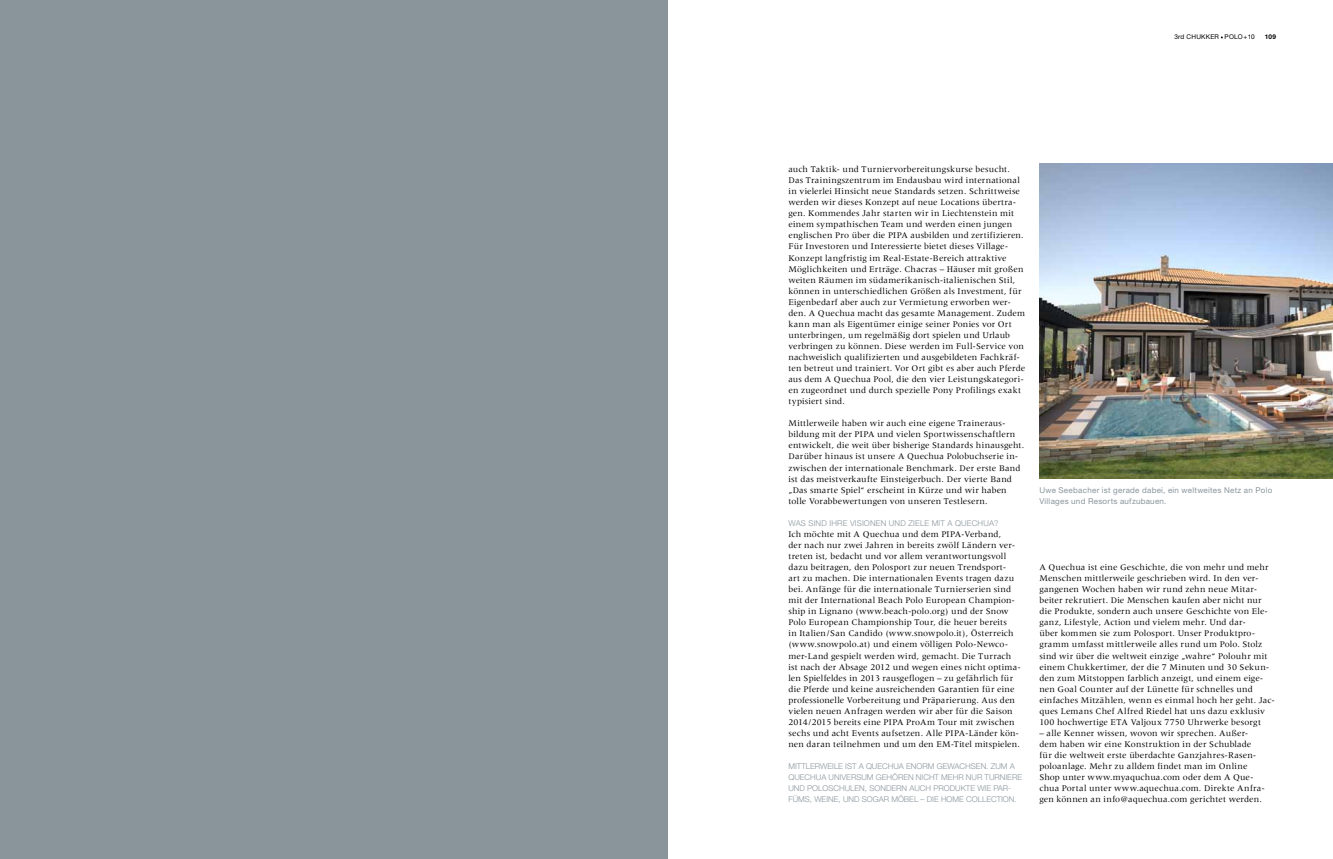
<style>
.page{position:relative;width:1333px;height:859px;background:#fff}
.page>*{position:absolute;margin:0;border:0;box-sizing:border-box;transform-origin:0 0}
.t1{font:9px/11.1px "Meridien";letter-spacing:.01em;color:#000}
.t2{font:300 8px/11.1px "Helvetica Neue LT";color:#89959b}
.t3{font:8px/11.1px "Helvetica Neue LT";letter-spacing:.035em;color:#89959b}
.t4{font:300 8px "Helvetica Neue LT";letter-spacing:.02em;color:#89959b}
.t5{font:6.5px "Helvetica Neue LT";letter-spacing:.035em;color:#000}
.s1{font-weight:700}
</style>
<div class="page">
<img style="left:1039px;top:163px;width:293px;height:316px">
<div style="left:0;top:0;width:667px;height:859px;background:#89959b"></div>
<p class="t5" style="left:1174px;top:33px;width:103px">3rd chukker polo+10 <span class="s1">109</span></p>
<p class="t1" style="left:788px;top:164px;width:238px">auch Taktik- und Turniervorbereitungskurse besucht.<br>Das Trainingszentrum im Endausbau wird international in vielerlei Hinsicht neue Standards setzen. Schrittweise werden wir dieses Konzept auf neue Locations übertra&shy;gen. Kommendes Jahr starten wir in Liechtenstein mit einem sympathischen Team und werden einen jungen englischen Pro über die PIPA ausbilden und zertifizieren.<br>Für Investoren und Interessierte bietet dieses Village-Konzept langfristig im Real-Estate-Bereich attraktive Möglichkeiten und Erträge. Chacras – Häuser mit großen weiten Räumen im südamerikanisch-italienischen Stil, können in unterschiedlichen Größen als Investment, für Eigenbedarf aber auch zur Vermietung erworben wer&shy;den. A Quechua macht das gesamte Management. Zudem kann man als Eigentümer einige seiner Ponies vor Ort unterbringen, um regelmäßig dort spielen und Urlaub verbringen zu können. Diese werden im Full-Service von nachweislich qualifizierten und ausgebildeten Fachkräf&shy;ten betreut und trainiert. Vor Ort gibt es aber auch Pferde aus dem A Quechua Pool, die den vier Leistungskategori&shy;en zugeordnet und durch spezielle Pony Profilings exakt typisiert sind.</p>
<p class="t1" style="left:788px;top:418px;width:237px">Mittlerweile haben wir auch eine eigene Traineraus&shy;bildung mit der PIPA und vielen Sportwissenschaftlern entwickelt, die weit über bisherige Standards hinausgeht.<br>Darüber hinaus ist unsere A Quechua Polobuchserie in&shy;zwischen der internationale Benchmark. Der erste Band ist das meistverkaufte Einsteigerbuch. Der vierte Band „Das smarte Spiel“ erscheint in Kürze und wir haben tolle Vorabbewertungen von unseren Testlesern.</p>
<p class="t4" style="left:788px;top:518px;width:211px">WAS SIND IHRE VISIONEN UND ZIELE MIT A QUECHUA?</p>
<p class="t1" style="left:788px;top:528px;width:234px">Ich möchte mit A Quechua und dem PIPA-Verband,<br>der nach nur zwei Jahren in bereits zwölf Ländern ver&shy;treten ist, bedacht und vor allem verantwortungsvoll dazu beitragen, den Polosport zur neuen Trendsport-<br>art zu machen. Die internationalen Events tragen dazu bei. Anfänge für die internationale Turnierserien sind mit der International Beach Polo European Champion&shy;ship in Lignano (www.beach-polo.org) und der Snow Polo European Championship Tour, die heuer bereits<br>in Italien/San Candido (www.snowpolo.it), Österreich (www.snowpolo.at) und einem völligen Polo-Newco&shy;mer-Land gespielt werden wird, gemacht. Die Turrach ist nach der Absage 2012 und wegen eines nicht optima&shy;len Spielfeldes in 2013 rausgeflogen – zu gefährlich für die Pferde und keine ausreichenden Garantien für eine professionelle Vorbereitung und Präparierung. Aus den vielen neuen Anfragen werden wir aber für die Saison 2014/2015 bereits eine PIPA ProAm Tour mit zwischen sechs und acht Events aufsetzen. Alle PIPA-Länder kön&shy;nen daran teilnehmen und um den EM-Titel mitspielen.</p>
<p class="t2" style="left:788px;top:760px;width:235px">MITTLERWEILE IST A QUECHUA ENORM GEWACHSEN. ZUM A QUECHUA UNIVERSUM GEHÖREN NICHT MEHR NUR TURNIERE UND POLOSCHULEN, SONDERN AUCH PRODUKTE WIE PAR-FÜMS, WEINE, UND SOGAR MÖBEL – DIE HOME COLLECTION.</p>
<p class="t3" style="left:1039px;top:484px;width:234px">Uwe Seebacher ist gerade dabei, ein weltweites Netz an Polo<br>Villages und Resorts aufzubauen.</p>
<p class="t1" style="left:1039px;top:562px;width:237px">A Quechua ist eine Geschichte, die von mehr und mehr Menschen mittlerweile geschrieben wird. In den ver&shy;gangenen Wochen haben wir rund zehn neue Mitar&shy;beiter rekrutiert. Die Menschen kaufen aber nicht nur die Produkte, sondern auch unsere Geschichte von Ele&shy;ganz, Lifestyle, Action und vielem mehr. Und dar-<br>über kommen sie zum Polosport. Unser Produktpro&shy;gramm umfasst mittlerweile alles rund um Polo. Stolz sind wir über die weltweit einzige „wahre“ Polouhr mit einem Chukkertimer, der die 7 Minuten und 30 Sekun&shy;den zum Mitstoppen farblich anzeigt, und einem eige&shy;nen Goal Counter auf der Lünette für schnelles und einfaches Mitzählen, wenn es einmal hoch her geht. Jac&shy;ques Lemans Chef Alfred Riedel hat uns dazu exklusiv 100 hochwertige ETA Valjoux 7750 Uhrwerke besorgt</p>
<p class="t1" style="left:1039px;top:727px;width:227px">– alle Kenner wissen, wovon wir sprechen. Außer&shy;dem haben wir eine Konstruktion in der Schublade für die weltweit erste überdachte Ganzjahres-Rasen&shy;poloanlage. Mehr zu alldem findet man im Online Shop unter www.myaquchua.com oder dem A Que&shy;chua Portal unter www.aquechua.com. Direkte Anfra&shy;gen können an info@aquechua.com gerichtet werden.</p>
</div>
